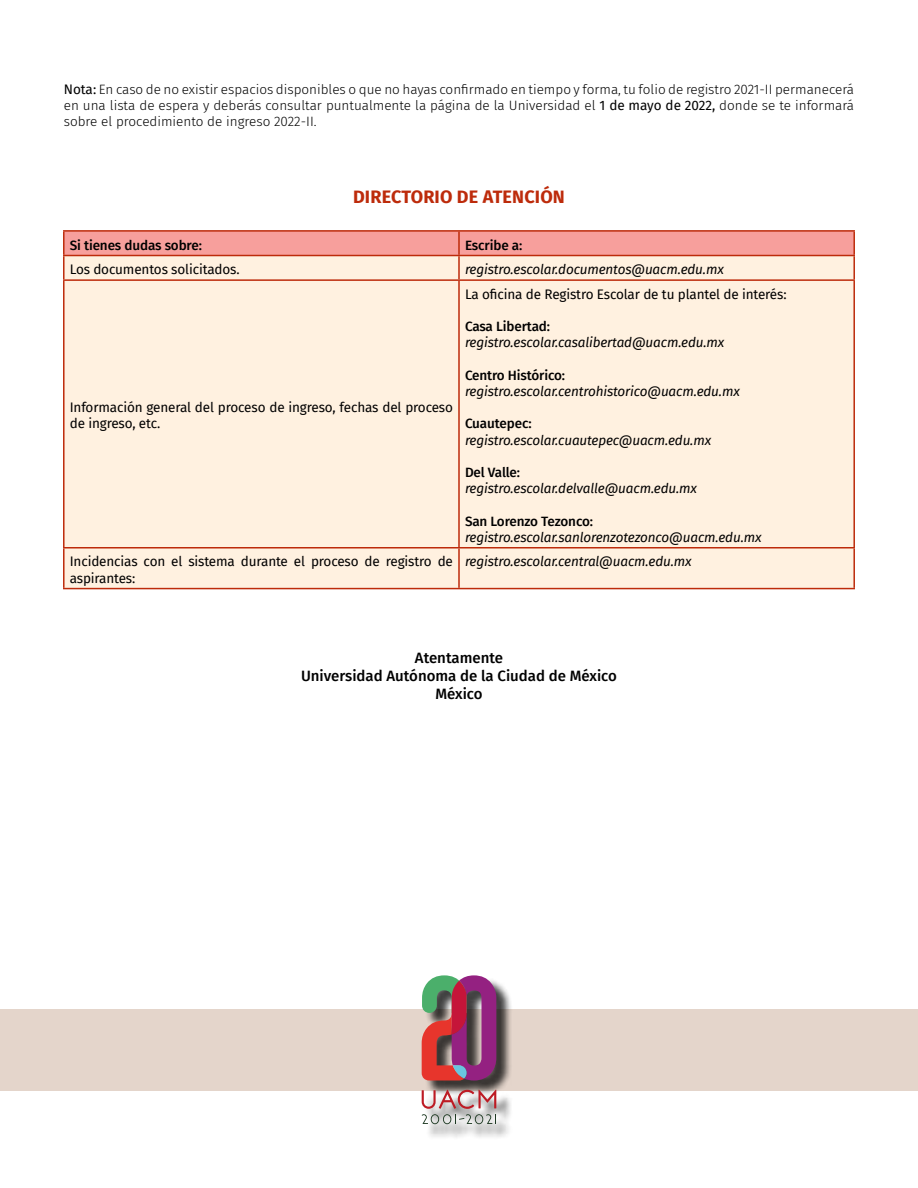
<style>
.page{position:relative;width:918px;height:1188px;background:#fff}
.page>*{position:absolute;margin:0;border:0;box-sizing:border-box;transform-origin:0 0}
.t1{font:700 18px "Fira Sans";letter-spacing:.01em;color:#bd2b0b}
.t2{font:500 15px/18px "Fira Sans";color:#000;text-align:center}
.t3{font:italic 13.5px "Fira Sans";letter-spacing:-.01em;color:#000}
.t4{font:300 13.5px/16.2px "Fira Sans";color:#000;text-align:justify}
.t5{font:13.5px/16.2px "Fira Sans";letter-spacing:-.01em;color:#000}
.t6{font:500 13.5px "Fira Sans";letter-spacing:-.01em;color:#000}
.s1{font-weight:400}
</style>
<div class="page">
<div style="left:65px;top:232px;width:788px;height:23px;background:#f79f9c"></div>
<div style="left:65px;top:256px;width:788px;height:332px;background:#fff1e0"></div>
<hr style="left:63px;top:232px;width:2px;height:23px;background:#bd2b0b">
<hr style="left:63px;top:256px;width:2px;height:23px;background:#bd2b0b">
<hr style="left:63px;top:281px;width:2px;height:266px;background:#bd2b0b">
<hr style="left:63px;top:549px;width:2px;height:39px;background:#bd2b0b">
<hr style="left:63px;top:230px;width:396px;height:2px;background:#bd2b0b">
<hr style="left:459px;top:230px;width:396px;height:2px;background:#bd2b0b">
<hr style="left:458px;top:232px;width:2px;height:23px;background:#bd2b0b">
<hr style="left:853px;top:232px;width:2px;height:23px;background:#bd2b0b">
<hr style="left:458px;top:256px;width:2px;height:23px;background:#bd2b0b">
<hr style="left:853px;top:256px;width:2px;height:23px;background:#bd2b0b">
<hr style="left:458px;top:281px;width:2px;height:266px;background:#bd2b0b">
<hr style="left:853px;top:281px;width:2px;height:266px;background:#bd2b0b">
<hr style="left:458px;top:549px;width:2px;height:39px;background:#bd2b0b">
<hr style="left:853px;top:549px;width:2px;height:39px;background:#bd2b0b">
<hr style="left:63px;top:255px;width:396px;height:1px;background:#bd2b0b">
<hr style="left:459px;top:255px;width:396px;height:1px;background:#bd2b0b">
<hr style="left:63px;top:279px;width:396px;height:2px;background:#bd2b0b">
<hr style="left:459px;top:279px;width:396px;height:2px;background:#bd2b0b">
<hr style="left:63px;top:547px;width:396px;height:2px;background:#bd2b0b">
<hr style="left:459px;top:547px;width:396px;height:2px;background:#bd2b0b">
<hr style="left:63px;top:588px;width:396px;height:1px;background:#bd2b0b">
<hr style="left:459px;top:588px;width:396px;height:1px;background:#bd2b0b">
<div style="left:0;top:1009px;width:918px;height:82px;background:#e4d5cb"></div>
<div style="left:424px;top:978px;width:89px;height:162px;background:#000;opacity:.75"></div>
<svg style="left:422px;top:975px;width:74px;height:106px;background:#975068"></svg>
<svg style="left:422px;top:1090px;width:74px;height:34px;background:#cab3b2"></svg>
<p class="t4" style="left:64px;top:81px;width:792px"><span class="s1">Nota:</span> En caso de no existir espacios disponibles o que no hayas confirmado en tiempo y forma, tu folio de registro 2021-II permanecerá en una lista de espera y deberás consultar puntualmente la página de la Universidad el <span class="s1">1 de mayo de 2022,</span> donde se te informará sobre el procedimiento de ingreso 2022-II.</p>
<h1 class="t1" style="left:353px;top:181px;width:213px">DIRECTORIO DE ATENCIÓN</h1>
<p class="t6" style="left:70px;top:234px;width:134px">Si tienes dudas sobre:</p>
<p class="t6" style="left:465px;top:234px;width:59px">Escribe a:</p>
<p class="t5" style="left:70px;top:261px;width:171px">Los documentos solicitados.</p>
<p class="t3" style="left:465px;top:259px;width:260px">registro.escolar.documentos@uacm.edu.mx</p>
<p class="t5" style="left:70px;top:399px;width:385px">Información general del proceso de ingreso, fechas del proceso de ingreso, etc.</p>
<p class="t5" style="left:465px;top:286px;width:323px">La oficina de Registro Escolar de tu plantel de interés:</p>
<p class="t6" style="left:465px;top:316px;width:87px">Casa Libertad:</p>
<p class="t3" style="left:465px;top:333px;width:261px">registro.escolar.casalibertad@uacm.edu.mx</p>
<p class="t6" style="left:465px;top:364px;width:102px">Centro Histórico:</p>
<p class="t3" style="left:465px;top:381px;width:276px">registro.escolar.centrohistorico@uacm.edu.mx</p>
<p class="t6" style="left:465px;top:413px;width:68px">Cuautepec:</p>
<p class="t3" style="left:465px;top:430px;width:248px">registro.escolar.cuautepec@uacm.edu.mx</p>
<p class="t6" style="left:465px;top:461px;width:57px">Del Valle:</p>
<p class="t3" style="left:465px;top:478px;width:234px">registro.escolar.delvalle@uacm.edu.mx</p>
<p class="t6" style="left:465px;top:510px;width:130px">San Lorenzo Tezonco:</p>
<p class="t3" style="left:465px;top:527px;width:298px">registro.escolar.sanlorenzotezonco@uacm.edu.mx</p>
<p class="t5" style="left:70px;top:553px;width:385px">Incidencias con el sistema durante el proceso de registro de aspirantes:</p>
<p class="t3" style="left:465px;top:552px;width:228px">registro.escolar.central@uacm.edu.mx</p>
<p class="t2" style="left:301px;top:648px;width:317px">Atentamente<br>Universidad Autónoma de la Ciudad de México<br>México</p>
</div>
